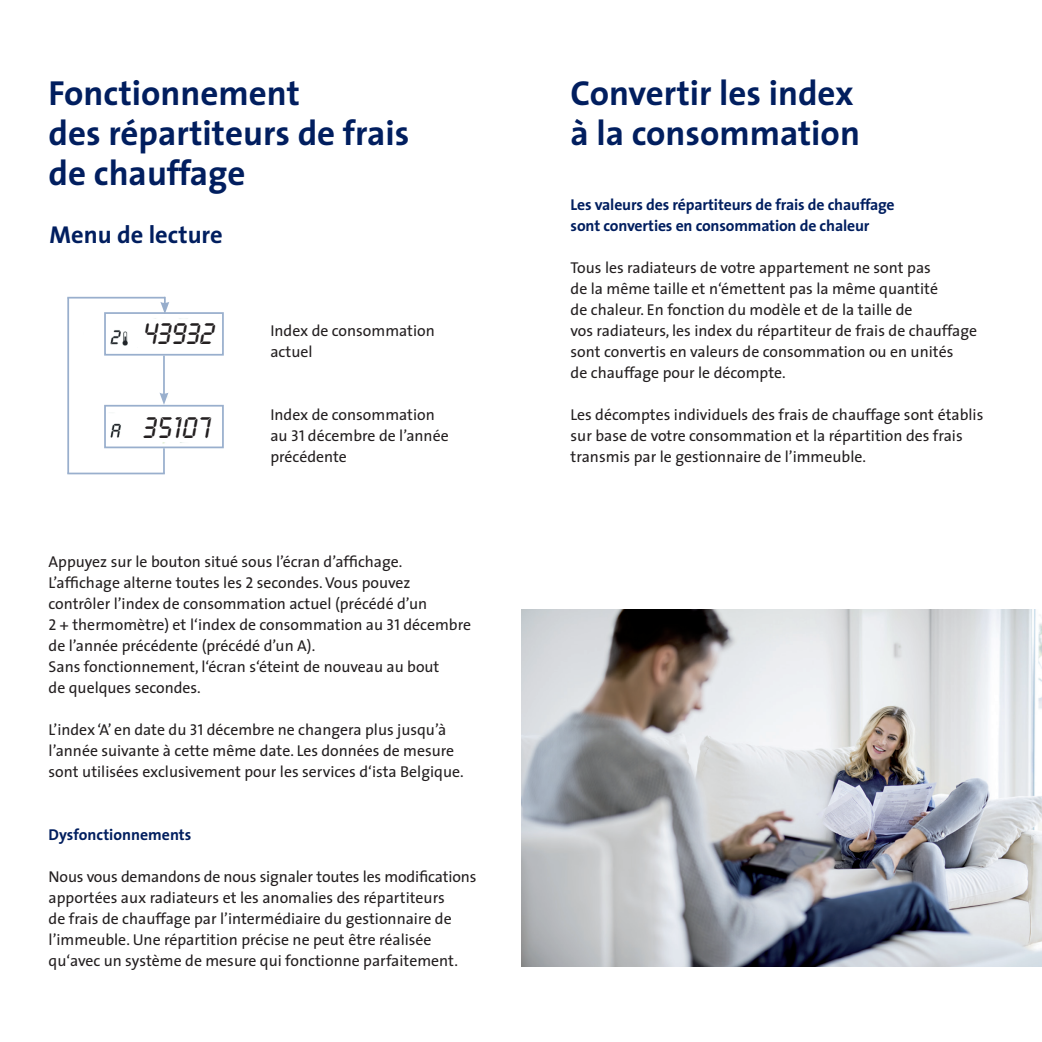
<style>
.page{position:relative;width:1042px;height:1042px;background:#fff}
.page>*{position:absolute;margin:0;border:0;box-sizing:border-box;transform-origin:0 0}
.t1{font:700 35px/40.2px "Ista The Sans";color:#011e5f}
.t2{font:31.15px "Lcd Plain";letter-spacing:.015em;color:#231f20}
.t3{font:700 24.5px "Ista The Sans";color:#011e5f}
.t4{font:15.75px/21px "Ista The Sans";color:#231f20}
.t5{font:700 15.75px/21px "Ista The Sans";letter-spacing:-.01em;color:#011e5f}
</style>
<div class="page">
<img style="left:521px;top:609px;width:521px;height:357px">
<img style="left:67px;top:298px;width:157px;height:177px">
<div style="left:104px;top:312px;width:120px;height:44px;border:2px solid #99afcd"></div>
<div style="left:104px;top:405px;width:120px;height:43px;border:2px solid #99afcd"></div>
<hr style="left:163px;top:356px;width:2px;height:39px;background:#99afcd">
<svg style="left:159px;top:392px;width:9px;height:13px"></svg>
<hr style="left:163px;top:448px;width:2px;height:25px;background:#99afcd">
<hr style="left:67px;top:473px;width:98px;height:1px;background:#99afcd">
<hr style="left:67px;top:298px;width:2px;height:175px;background:#99afcd">
<hr style="left:67px;top:297px;width:98px;height:1px;background:#99afcd">
<svg style="left:160px;top:297px;width:9px;height:17px"></svg>
<div style="left:138px;top:320px;width:80px;height:30px;background:#fff"></div>
<div style="left:138px;top:411px;width:80px;height:31px;background:#fff"></div>
<h1 class="t1" style="left:49px;top:72px;width:362px">Fonctionnement<br>des répartiteurs de frais de chauffage</h1>
<h3 class="t3" style="left:50px;top:214px;width:175px">Menu de lecture</h3>
<h2 class="t2" style="left:144px;top:315px;width:73px">43932</h2>
<h2 class="t2" style="left:144px;top:409px;width:69px">35107</h2>
<p class="t4" style="left:270px;top:320px;width:166px">Index de consommation actuel</p>
<p class="t4" style="left:270px;top:404px;width:180px">Index de consommation au 31 décembre de l’année précédente</p>
<p class="t4" style="left:49px;top:551px;width:424px">Appuyez sur le bouton situé sous l’écran d’affichage.<br>L’affichage alterne toutes les 2 secondes. Vous pouvez contrôler l’index de consommation actuel (précédé d’un<br>2 + thermomètre) et l‘index de consommation au 31 décembre de l’année précédente (précédé d’un A).<br>Sans fonctionnement, l‘écran s‘éteint de nouveau au bout<br>de quelques secondes.</p>
<p class="t4" style="left:49px;top:719px;width:417px">L’index ‘A’ en date du 31 décembre ne changera plus jusqu’à l’année suivante à cette même date. Les données de mesure sont utilisées exclusivement pour les services d‘ista Belgique.</p>
<p class="t5" style="left:49px;top:824px;width:144px">Dysfonctionnements</p>
<p class="t4" style="left:49px;top:866px;width:429px">Nous vous demandons de nous signaler toutes les modifications apportées aux radiateurs et les anomalies des répartiteurs<br>de frais de chauffage par l’intermédiaire du gestionnaire de l’immeuble. Une répartition précise ne peut être réalisée qu‘avec un système de mesure qui fonctionne parfaitement.</p>
<h1 class="t1" style="left:570px;top:72px;width:291px">Convertir les index à la consommation</h1>
<p class="t5" style="left:570px;top:194px;width:326px">Les valeurs des répartiteurs de frais de chauffage sont converties en consommation de chaleur</p>
<p class="t4" style="left:570px;top:257px;width:408px">Tous les radiateurs de votre appartement ne sont pas<br>de la même taille et n‘émettent pas la même quantité<br>de chaleur. En fonction du modèle et de la taille de<br>vos radiateurs, les index du répartiteur de frais de chauffage sont convertis en valeurs de consommation ou en unités<br>de chauffage pour le décompte.</p>
<p class="t4" style="left:570px;top:404px;width:414px">Les décomptes individuels des frais de chauffage sont établis sur base de votre consommation et la répartition des frais transmis par le gestionnaire de l’immeuble.</p>
</div>
